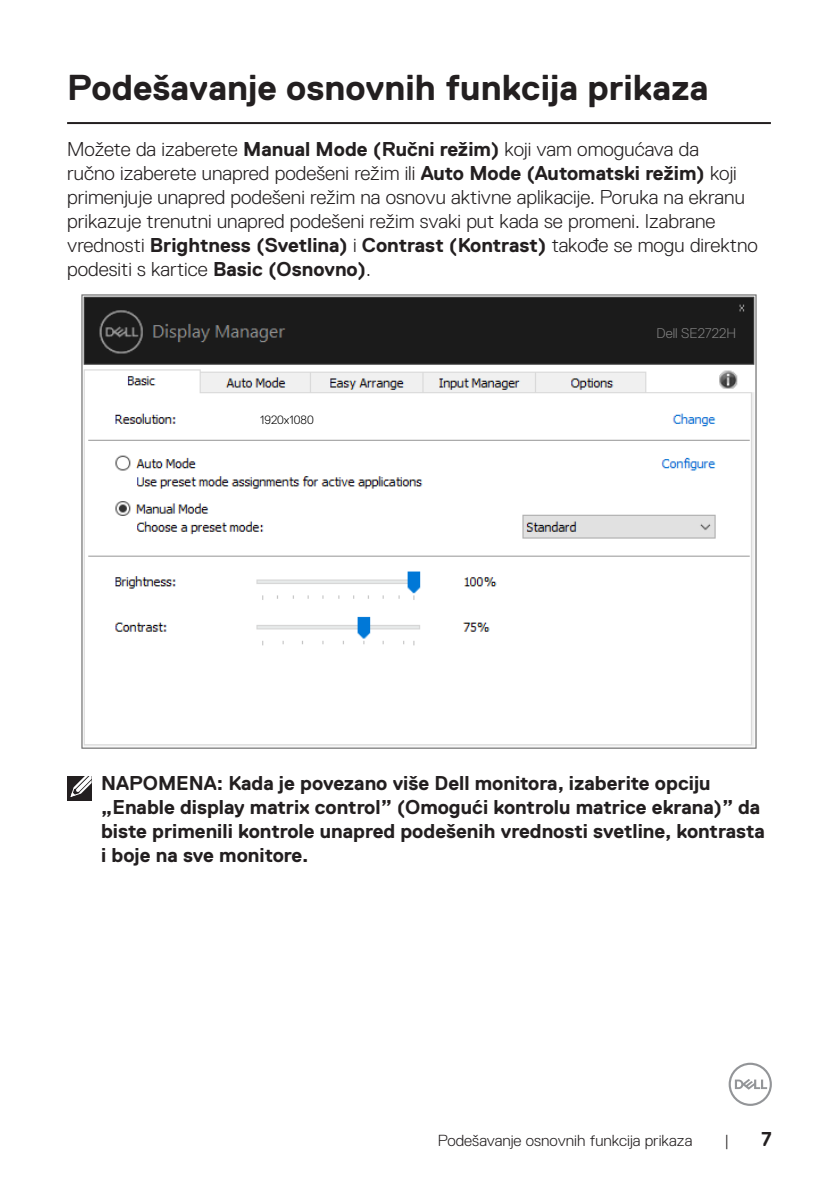
<style>
.page{position:relative;width:840px;height:1191px;background:#fff}
.page>*{position:absolute;margin:0;border:0;box-sizing:border-box;transform-origin:0 0}
.Head_1{font:700 36px "Dell Replica";color:#231f20}
.Paragraph{font:300 20px/24px "Dell Replica";color:#231f20}
.Note{font:700 20px/24px "Dell Replica";color:#231f20}
.t1{font:300 16px "Dell Replica";color:#231f20}
.t2{font:300 14px "Dell Replica";color:#828282}
.t3{font:300 12px "Dell Replica";color:#000}
.s1{font-weight:700}
</style>
<div class="page">
<svg style="left:728px;top:1062px;width:43px;height:44px"></svg>
<hr style="left:67px;top:122px;width:703px;height:2px;background:#231f20">
<img style="left:81px;top:294px;width:676px;height:455px">
<div style="left:257px;top:409px;width:74px;height:18px;background:#fff"></div>
<div style="left:615px;top:323px;width:120px;height:17px;background:#1b1b1b"></div>
<div style="left:67px;top:776px;width:24px;height:24px;background:#231f20"></div>
<svg style="left:70px;top:776px;width:22px;height:22px"></svg>
<p class="Head_1" style="left:67px;top:67px;width:642px">Podešavanje osnovnih funkcija prikaza</p>
<p class="Paragraph" style="left:67px;top:137px;width:691px">Možete da izaberete <span class="s1">Manual Mode (Ručni režim)</span> koji vam omogućava da<br>ručno izaberete unapred podešeni režim ili <span class="s1">Auto Mode (Automatski režim)</span> koji primenjuje unapred podešeni režim na osnovu aktivne aplikacije. Poruka na ekranu prikazuje trenutni unapred podešeni režim svaki put kada se promeni. Izabrane vrednosti <span class="s1">Brightness (Svetlina)</span> i <span class="s1">Contrast (Kontrast)</span> takođe se mogu direktno podesiti s kartice <span class="s1">Basic (Osnovno)</span>.</p>
<p class="t3" style="left:260px;top:413px;width:55px">1920x1080</p>
<p class="t2" style="left:656px;top:325px;width:81px">Dell SE2722H</p>
<p class="Note" style="left:101px;top:771px;width:664px">NAPOMENA: Kada je povezano više Dell monitora, izaberite opciju „Enable display matrix control” (Omogući kontrolu matrice ekrana)” da biste primenili kontrole unapred podešenih vrednosti svetline, kontrasta i boje na sve monitore.</p>
<p class="t1" style="left:437px;top:1131px;width:256px">Podešavanje osnovnih funkcija prikaza</p>
<p class="t1" style="left:724px;top:1131px;width:6px">|</p>
<p class="Note" style="left:760px;top:1126px;width:12px">7</p>
</div>
